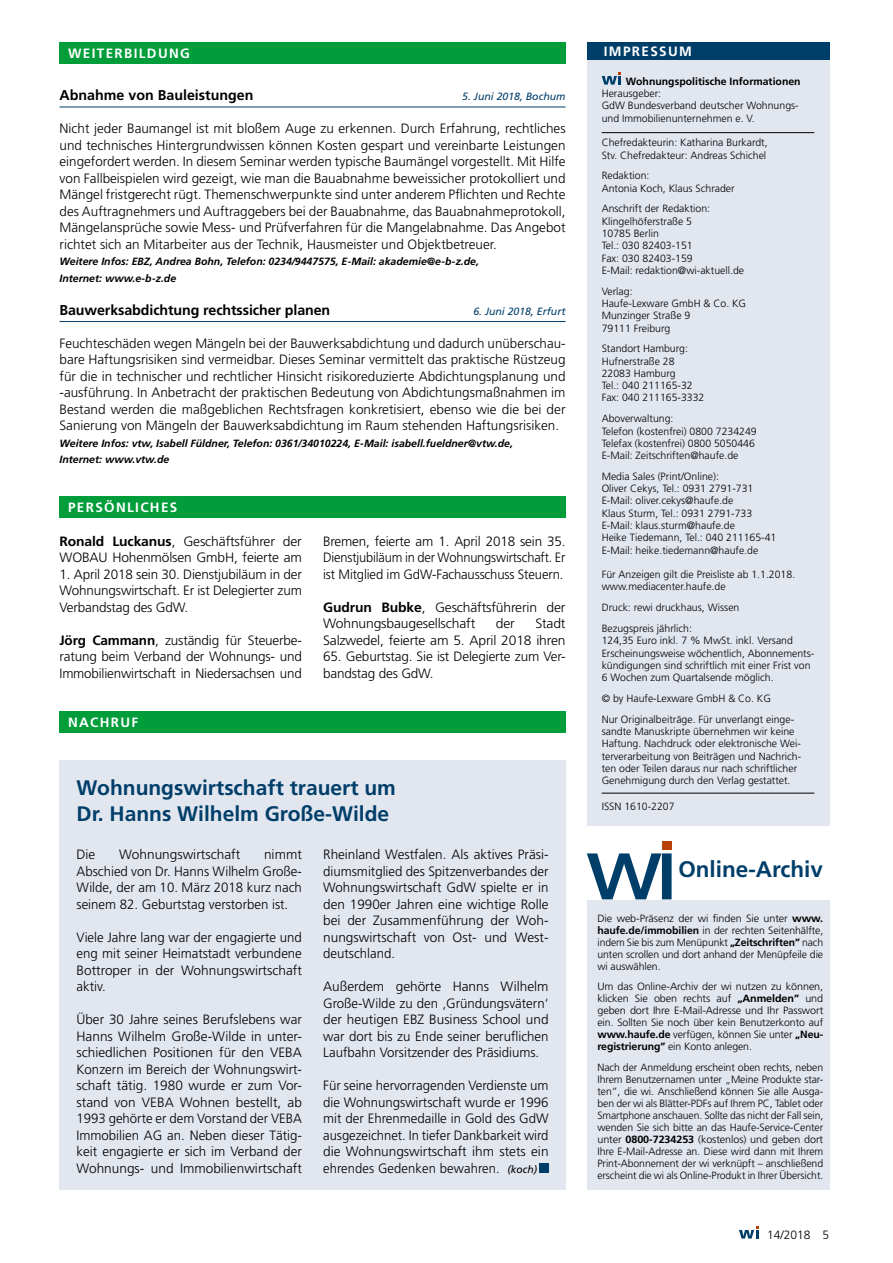
<style>
.page{position:relative;width:893px;height:1263px;background:#fff}
.page>*{position:absolute;margin:0;border:0;box-sizing:border-box;transform-origin:0 0}
.t1{font:700 22.5px "Frutiger";color:#003e6a}
.t2{font:700 21px/25.2px "Frutiger";color:#003e6a}
.t3{font:700 14.25px "Frutiger";letter-spacing:-.005em;color:#000}
.t4{font:300 13.5px/16.5px "Frutiger";color:#000;text-align:justify}
.t5{font:700 13.5px "Frutiger";letter-spacing:.1em;color:#fff}
.t6{font:300 12px "Frutiger";color:#000}
.t7{font:300 10.5px/12.3px "Frutiger";color:#000}
.t8{font:italic 700 10.5px/16.5px "Frutiger";color:#000}
.t9{font:italic 10.5px "Frutiger";color:#003e6a}
.t10{font:700 10.5px "Frutiger";color:#000}
.s1{font-weight:700}
.s2{font-weight:400;font-style:italic;font-size:10.5px}
</style>
<div class="page">
<div style="left:60px;top:760px;width:506px;height:429px;background:#e1e6ef"></div>
<div style="left:60px;top:43px;width:506px;height:21px;background:#009d3a"></div>
<hr style="left:60px;top:107px;width:506px;height:1px;background:#003e6a">
<hr style="left:60px;top:321px;width:506px;height:1px;background:#003e6a">
<div style="left:587px;top:900px;width:242px;height:289px;background:#e1e6ef"></div>
<svg style="left:587px;top:853px;width:85px;height:46px"></svg>
<div style="left:662px;top:840px;width:10px;height:9px;background:#b84206"></div>
<div style="left:60px;top:496px;width:506px;height:22px;background:#009d3a"></div>
<div style="left:60px;top:711px;width:506px;height:21px;background:#009d3a"></div>
<div style="left:587px;top:43px;width:242px;height:783px;background:#e1e6ef"></div>
<hr style="left:602px;top:132px;width:212px;height:1px;background:#000">
<hr style="left:602px;top:793px;width:212px;height:1px;background:#000">
<div style="left:587px;top:43px;width:242px;height:17px;background:#003e6a"></div>
<svg style="left:602px;top:72px;width:19px;height:13px"></svg>
<div style="left:539px;top:1163px;width:10px;height:10px;background:#003e6a"></div>
<svg style="left:739px;top:1226px;width:20px;height:12px"></svg>
<p class="t5" style="left:68px;top:46px;width:123px">WEITERBILDUNG</p>
<p class="t3" style="left:60px;top:87px;width:195px">Abnahme von Bauleistungen</p>
<p class="t9" style="left:462px;top:91px;width:105px">5. Juni 2018, Bochum</p>
<p class="t4" style="left:60px;top:121px;width:508px">Nicht jeder Baumangel ist mit bloßem Auge zu erkennen. Durch Erfahrung, rechtliches und technisches Hintergrundwissen können Kosten gespart und vereinbarte Leistungen eingefordert werden. In diesem Seminar werden typische Baumängel vorgestellt. Mit Hilfe von Fallbeispielen wird gezeigt, wie man die Bauabnahme beweissicher protokolliert und Mängel fristgerecht rügt. Themenschwerpunkte sind unter anderem Pflichten und Rechte des Auftragnehmers und Auftraggebers bei der Bauabnahme, das Bauabnahmeprotokoll, Mängelansprüche sowie Mess- und Prüfverfahren für die Mangelabnahme. Das Angebot richtet sich an Mitarbeiter aus der Technik, Hausmeister und Objektbetreuer.</p>
<p class="t8" style="left:60px;top:253px;width:421px">Weitere Infos: EBZ, Andrea Bohn, Telefon: 0234/9447575, E-Mail: akademie@e-b-z.de,<br>Internet: www.e-b-z.de</p>
<p class="t3" style="left:60px;top:301px;width:272px">Bauwerksabdichtung rechtssicher planen</p>
<p class="t9" style="left:473px;top:305px;width:94px">6. Juni 2018, Erfurt</p>
<p class="t4" style="left:60px;top:335px;width:508px">Feuchteschäden wegen Mängeln bei der Bauwerksabdichtung und dadurch unüberschau&shy;bare Haftungsrisiken sind vermeidbar. Dieses Seminar vermittelt das praktische Rüstzeug für die in technischer und rechtlicher Hinsicht risikoreduzierte Abdichtungsplanung und -ausführung. In Anbetracht der praktischen Bedeutung von Abdichtungsmaßnahmen im Bestand werden die maßgeblichen Rechtsfragen konkretisiert, ebenso wie die bei der Sanierung von Mängeln der Bauwerksabdichtung im Raum stehenden Haftungsrisiken.</p>
<p class="t8" style="left:60px;top:435px;width:455px">Weitere Infos: vtw, Isabell Füldner, Telefon: 0361/34010224, E-Mail: isabell.fueldner@vtw.de,<br>Internet: www.vtw.de</p>
<p class="t5" style="left:68px;top:500px;width:111px">PERSÖNLICHES</p>
<p class="t4" style="left:60px;top:533px;width:244px"><span class="s1">Ronald Luckanus</span>, Geschäftsführer der<br>WOBAU Hohenmölsen GmbH, feierte am</p>
<p class="t4" style="left:60px;top:566px;width:244px">1. April 2018 sein 30. Dienstjubiläum in der Wohnungswirtschaft. Er ist Delegierter zum Verbandstag des GdW.</p>
<p class="t4" style="left:60px;top:632px;width:244px"><span class="s1">Jörg Cammann</span>, zuständig für Steuerbe&shy;ratung beim Verband der Wohnungs- und Immobilienwirtschaft in Niedersachsen und</p>
<p class="t5" style="left:68px;top:714px;width:72px">NACHRUF</p>
<p class="t4" style="left:323px;top:533px;width:244px">Bremen, feierte am 1. April 2018 sein 35.<br>Dienstjubiläum in der Wohnungswirtschaft. Er ist Mitglied im GdW-Fachausschuss Steuern.</p>
<p class="t4" style="left:323px;top:599px;width:244px"><span class="s1">Gudrun Bubke</span>, Geschäftsführerin der<br>Wohnungsbaugesellschaft</p>
<p class="t4" style="left:323px;top:616px;width:244px;text-align:right">Stadt<br>Salzwedel, feierte am 5. April 2018 ihren</p>
<p class="t4" style="left:323px;top:649px;width:244px">65. Geburtstag. Sie ist Delegierte zum Ver&shy;bandstag des GdW.</p>
<p class="t4" style="left:496px;top:616px;width:20px">der</p>
<h2 class="t2" style="left:77px;top:775px;width:321px">Wohnungswirtschaft trauert um<br>Dr. Hanns Wilhelm Große-Wilde</h2>
<p class="t4" style="left:77px;top:847px;width:20px">Die</p>
<p class="t4" style="left:119px;top:847px;width:122px">Wohnungswirtschaft</p>
<p class="t4" style="left:323px;top:847px;width:227px">Rheinland Westfalen. Als aktives Präsi&shy;diumsmitglied des Spitzenverbandes der Wohnungswirtschaft GdW spielte er in den 1990er Jahren eine wichtige Rolle bei der Zusammenführung der Woh&shy;nungswirtschaft von Ost- und West&shy;deutschland.</p>
<p class="t4" style="left:323px;top:979px;width:227px">Außerdem gehörte Hanns Wilhelm Große-Wilde zu den ‚Gründungsvätern‘ der heutigen EBZ Business School und war dort bis zu Ende seiner beruflichen Laufbahn Vorsitzender des Präsidiums.</p>
<p class="t4" style="left:323px;top:1078px;width:227px">Für seine hervorragenden Verdienste um die Wohnungswirtschaft wurde er 1996 mit der Ehrenmedaille in Gold des GdW ausgezeichnet. In tiefer Dankbarkeit wird die Wohnungswirtschaft ihm stets ein ehrendes Gedenken bewahren. <span class="s2">(koch)</span></p>
<p class="t4" style="left:77px;top:847px;width:227px;text-indent:188px">nimmt Abschied von Dr. Hanns Wilhelm Große-Wilde, der am 10. März 2018 kurz nach seinem 82. Geburtstag verstorben ist.</p>
<p class="t4" style="left:77px;top:929px;width:227px">Viele Jahre lang war der engagierte und eng mit seiner Heimatstadt verbundene Bottroper in der Wohnungswirtschaft aktiv.</p>
<p class="t4" style="left:77px;top:1012px;width:227px">Über 30 Jahre seines Berufslebens war Hanns Wilhelm Große-Wilde in unter&shy;schiedlichen Positionen für den VEBA Konzern im Bereich der Wohnungswirt&shy;schaft tätig. 1980 wurde er zum Vor&shy;stand von VEBA Wohnen bestellt, ab 1993 gehörte er dem Vorstand der VEBA Immobilien AG an. Neben dieser Tätig&shy;keit engagierte er sich im Verband der Wohnungs- und Immobilienwirtschaft</p>
<p class="t5" style="left:604px;top:44px;width:90px">IMPRESSUM</p>
<p class="t10" style="left:626px;top:75px;width:176px">Wohnungspolitische Informationen</p>
<p class="t7" style="left:602px;top:88px;width:198px">Herausgeber:<br>GdW Bundesverband deutscher Wohnungs&shy;und Immobilienunternehmen e. V.</p>
<p class="t7" style="left:602px;top:137px;width:167px">Chefredakteurin: Katharina Burkardt,<br>Stv. Chefredakteur: Andreas Schichel</p>
<p class="t7" style="left:602px;top:170px;width:135px">Redaktion:<br>Antonia Koch, Klaus Schrader</p>
<p class="t7" style="left:602px;top:203px;width:144px">Anschrift der Redaktion:<br>Klingelhöferstraße 5<br>10785 Berlin<br>Tel.: 030 82403-151<br>Fax: 030 82403-159<br>E-Mail: redaktion@wi-aktuell.de</p>
<p class="t7" style="left:602px;top:285px;width:146px">Verlag:<br>Haufe-Lexware GmbH &amp; Co. KG<br>Munzinger Straße 9<br>79111 Freiburg</p>
<p class="t7" style="left:602px;top:343px;width:104px">Standort Hamburg:<br>Hufnerstraße 28<br>22083 Hamburg<br>Tel.: 040 211165-32<br>Fax: 040 211165-3332</p>
<p class="t7" style="left:602px;top:413px;width:157px">Aboverwaltung:<br>Telefon (kostenfrei) 0800 7234249<br>Telefax (kostenfrei) 0800 5050446<br>E-Mail: Zeitschriften@haufe.de</p>
<p class="t7" style="left:602px;top:470px;width:176px">Media Sales (Print/Online):<br>Oliver Cekys, Tel.: 0931 2791-731<br>E-Mail: oliver.cekys@haufe.de<br>Klaus Sturm, Tel.: 0931 2791-733<br>E-Mail: klaus.sturm@haufe.de<br>Heike Tiedemann, Tel.: 040 211165-41<br>E-Mail: heike.tiedemann@haufe.de</p>
<p class="t7" style="left:602px;top:569px;width:195px">Für Anzeigen gilt die Preisliste ab 1.1.2018. www.mediacenter.haufe.de</p>
<p class="t7" style="left:602px;top:597px;width:139px;line-height:20.9px">Druck: rewi druckhaus, Wissen<br>Bezugspreis jährlich:</p>
<p class="t7" style="left:602px;top:635px;width:214px">124,35 Euro inkl. 7 % MwSt. inkl. Versand Erscheinungsweise wöchentlich, Abonnements&shy;kündigungen sind schriftlich mit einer Frist von 6 Wochen zum Quartalsende möglich.</p>
<p class="t7" style="left:602px;top:688px;width:194px;line-height:20.9px">© by Haufe-Lexware GmbH &amp; Co. KG<br>Nur Originalbeiträge. Für unverlangt einge-</p>
<p class="t7" style="left:602px;top:725px;width:201px">sandte Manuskripte übernehmen wir keine Haftung. Nachdruck oder elektronische Wei&shy;terverarbeitung von Beiträgen und Nachrich&shy;ten oder Teilen daraus nur nach schriftlicher Genehmigung durch den Verlag gestattet.</p>
<p class="t7" style="left:602px;top:800px;width:74px">ISSN 1610-2207</p>
<h1 class="t1" style="left:678px;top:855px;width:146px">Online-Archiv</h1>
<p class="t7" style="left:597px;top:912px;width:227px;text-align:justify">Die web-Präsenz der wi finden Sie unter <span class="s1">www. haufe.de/immobilien</span> in der rechten Seitenhälfte, indem Sie bis zum Menüpunkt <span class="s1">„Zeitschriften”</span> nach unten scrollen und dort anhand der Menüpfeile die wi auswählen.</p>
<p class="t7" style="left:597px;top:981px;width:227px;text-align:justify">Um das Online-Archiv der wi nutzen zu können, klicken Sie oben rechts auf <span class="s1">„Anmelden”</span> und geben dort Ihre E-Mail-Adresse und Ihr Passwort ein. Sollten Sie noch über kein Benutzerkonto auf <span class="s1">www.haufe.de</span> verfügen, können Sie unter <span class="s1">„Neu&shy;registrierung”</span> ein Konto anlegen.</p>
<p class="t7" style="left:597px;top:1061px;width:227px;text-align:justify">Nach der Anmeldung erscheint oben rechts, neben Ihrem Benutzernamen unter „Meine Produkte star&shy;ten”, die wi. Anschließend können Sie alle Ausga&shy;ben der wi als Blätter-PDFs auf Ihrem PC, Tablet oder Smartphone anschauen. Sollte das nicht der Fall sein, wenden Sie sich bitte an das Haufe-Service-Center unter <span class="s1">0800-7234253</span> (kostenlos) und geben dort Ihre E-Mail-Adresse an. Diese wird dann mit Ihrem Print-Abonnement der wi verknüpft – anschließend erscheint die wi als Online-Produkt in Ihrer Übersicht.</p>
<p class="t6" style="left:767px;top:1227px;width:64px">14/2018 5</p>
</div>
